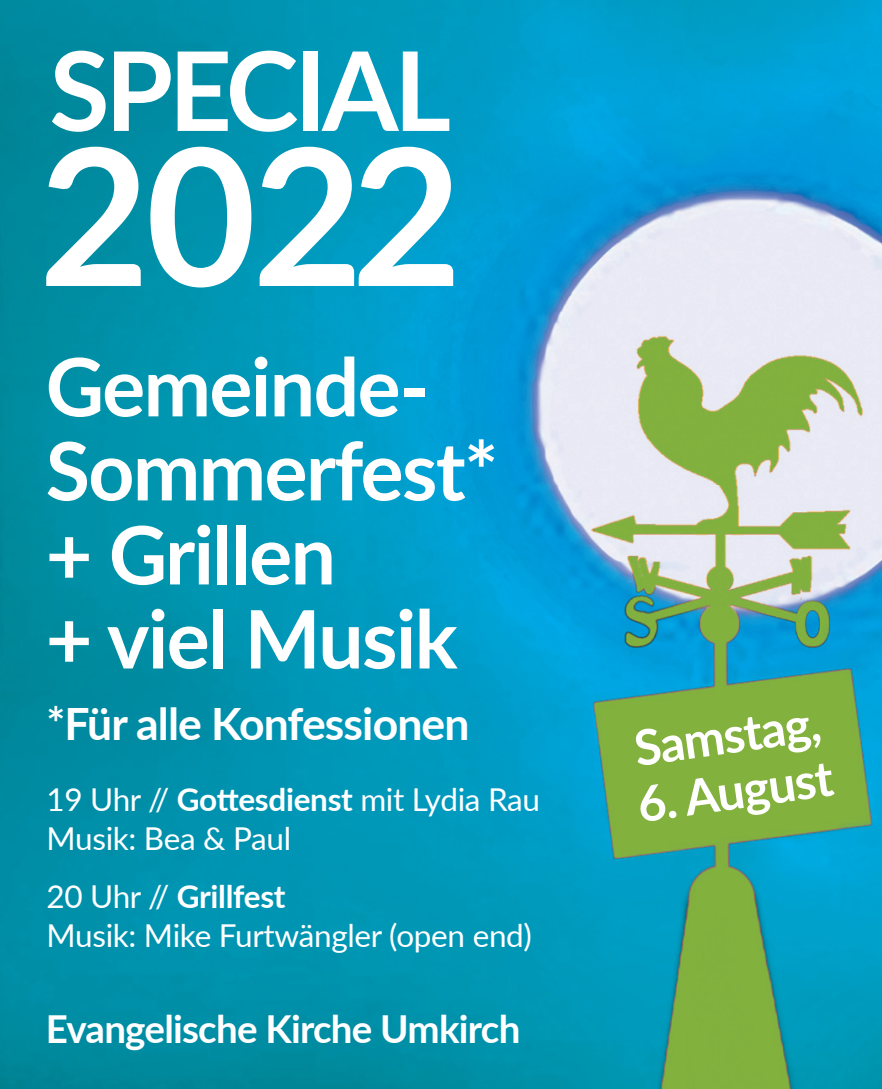
<style>
.page{position:relative;width:882px;height:1089px;background:#fff}
.page>*{position:absolute;margin:0;border:0;box-sizing:border-box;transform-origin:0 0}
.t1{font:700 190.4px "Lato";color:#fff}
.t2{font:700 109.9px "Lato";letter-spacing:-.04em;color:#fff}
.t3{font:700 80.5px/84px "Lato";letter-spacing:-.02em;color:#fff}
.t4{font:700 49px "Lato";color:#fff}
.t5{font:700 44.45px "Lato";letter-spacing:-.02em;color:#fff}
.t6{font:700 38.5px "Lato";letter-spacing:-.02em;color:#fff}
.t7{font:31.5px/38.5px "Lato";letter-spacing:-.01em;color:#fff}
.s1{font-weight:700}
</style>
<div class="page">
<img style="left:0;top:1px;width:881px;height:1087px">
<h2 class="t2" style="left:49px;top:10px;width:403px">SPECIAL</h2>
<h1 class="t1" style="left:39px;top:76px;width:424px">2022</h1>
<h3 class="t3" style="left:46px;top:341px;width:454px">Gemeinde-<br>Sommerfest* + Grillen<br>+ viel Musik</h3>
<h3 class="t5" style="left:46px;top:691px;width:424px">*Für alle Konfessionen</h3>
<p class="t7" style="left:46px;top:778px;width:495px">19 Uhr // <span class="s1">Gottesdienst</span> mit Lydia Rau<br>Musik: Bea &amp; Paul</p>
<p class="t7" style="left:46px;top:875px;width:487px">20 Uhr // <span class="s1">Grillfest<br></span>Musik: Mike Furtwängler (open end)</p>
<p class="t6" style="left:46px;top:1000px;width:476px">Evangelische Kirche Umkirch</p>
<h3 class="t4" style="left:629px;top:712px;width:189px;rotate:-8deg">Samstag,</h3>
<h3 class="t4" style="left:632px;top:768px;width:198px;rotate:-8deg">6. August</h3>
</div>
